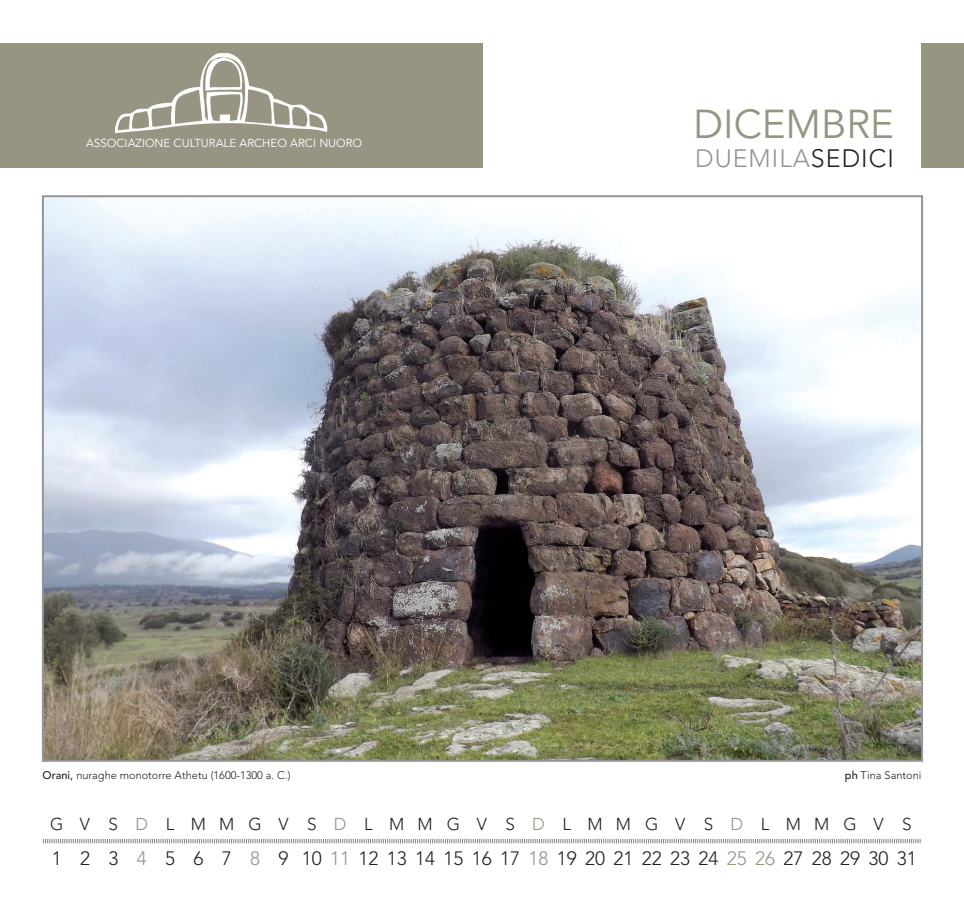
<style>
.page{position:relative;width:964px;height:908px;background:#fff}
.page>*{position:absolute;margin:0;border:0;box-sizing:border-box;transform-origin:0 0}
.t1{font:40px "Avenir";color:#979482}
.t2{font:300 25px "Avenir";letter-spacing:.04em;color:#939598}
.t3{font:300 19.2px "Avenir";color:#231f20}
.t4{font:300 17.1px "Avenir";letter-spacing:.97em;color:#231f20}
.t5{font:11.5px "Avenir";color:#fff}
.t6{font:300 11px "Avenir";color:#231f20}
.s1{color:#231f20}
.s2{font-weight:500}
.s3{color:#979482}
</style>
<div class="page">
<img style="left:45px;top:198px;width:875px;height:560px">
<svg style="left:43px;top:839px;width:878px;height:3px"></svg>
<div style="left:0;top:43px;width:482px;height:124px;background:#979482"></div>
<div style="left:921px;top:43px;width:43px;height:124px;background:#979482"></div>
<img style="left:115px;top:53px;width:212px;height:80px">
<p class="t5" style="left:86px;top:138px;width:277px">ASSOCIAZIONE CULTURALE ARCHEO ARCI NUORO</p>
<h1 class="t1" style="left:693px;top:108px;width:202px">DICEMBRE</h1>
<h2 class="t2" style="left:695px;top:148px;width:200px">DUEMILA<span class="s1">SEDICI</span></h2>
<p class="t6" style="left:43px;top:770px;width:250px"><span class="s2">Orani,</span> nuraghe monotorre Athetu (1600-1300 a. C.)</p>
<p class="t6" style="left:845px;top:770px;width:78px"><span class="s2">ph</span> Tina Santoni</p>
<h3 class="t4" style="left:50px;top:816px;width:863px">GVS<span class="s3">D</span>LMMGV S<span class="s3">D</span>LMMGV S<span class="s3">D</span>LMMGV S<span class="s3">D</span>LMMGV S</h3>
<h3 class="t3" style="left:52px;top:850px;width:867px">1 2 3 <span class="s3">4</span> 5 6 7 <span class="s3">8</span> 9 10<span class="s3">11</span>121314151617<span class="s3">18</span>192021222324<span class="s3">2526</span>2728293031</h3>
</div>
